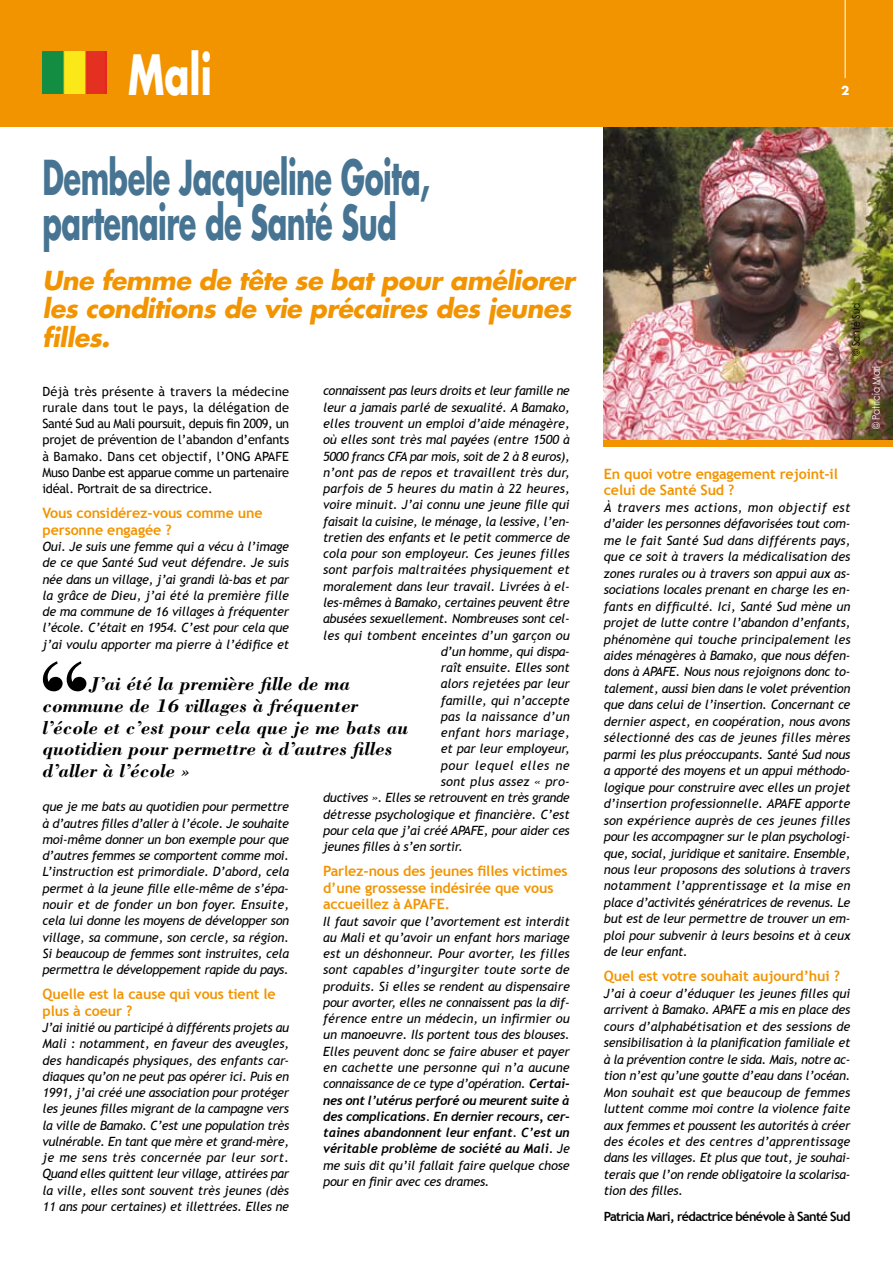
<style>
.page{position:relative;width:893px;height:1263px;background:#fff}
.page>*{position:absolute;margin:0;border:0;box-sizing:border-box;transform-origin:0 0}
.t1{font:700 54px "Futura";color:#fff;scale:.68 1}
.t2{font:700 46.8px/45px "Futura";letter-spacing:-.02em;color:#467492;scale:.62 1}
.t3{font:italic 700 25.5px/28.5px "Futura";letter-spacing:-.02em;color:#f29400}
.t4{font:italic 700 19.2px/21.6px "Bodoni";color:#000}
.t5{font:700 14.25px/16.5px "Trebuchet MS";letter-spacing:-.01em;color:#f29400}
.t6{font:italic 12.75px/16.5px "Trebuchet MS";letter-spacing:-.01em;color:#000;text-align:justify}
.t7{font:12.75px/16.2px "Trebuchet MS";letter-spacing:-.02em;color:#000;text-align:justify}
.t8{font:italic 700 12.75px/16.2px "Trebuchet";letter-spacing:-.01em;color:#000;text-align:justify}
.t9{font:italic 12.75px "Trebuchet MS";letter-spacing:.01em;color:#000}
.t10{font:italic 12.75px "Trebuchet MS";letter-spacing:-.03em;color:#000}
.t11{font:700 12.75px "Trebuchet MS";letter-spacing:-.045em;color:#000}
.t12{font:italic 12.75px "Trebuchet MS";letter-spacing:.02em;color:#000}
.t13{font:italic 12.75px "Trebuchet MS";letter-spacing:.025em;color:#000}
.t14{font:italic 12.75px "Trebuchet MS";letter-spacing:.045em;color:#000}
.t15{font:700 12px "Futura";color:#fff}
.t16{font:10.5px "Century Gothic";color:#fff;scale:.85 1}
.t17{font:10.5px "Century Gothic";color:#000;scale:.85 1}
.s1{font-family:"Trebuchet";font-weight:700}
.s2{font-family:"Trebuchet MS";font-weight:400}
</style>
<div class="page">
<img style="left:604px;top:126px;width:289px;height:315px">
<div style="left:0;top:0;width:893px;height:126px;background:#f29400"></div>
<hr style="left:845px;top:0;width:1px;height:78px;background:#fff">
<svg style="left:43px;top:661px;width:43px;height:30px"></svg>
<div style="left:604px;top:441px;width:289px;height:6px;background:#f29400"></div>
<img style="left:43px;top:51px;width:64px;height:43px">
<h1 class="t1" style="left:128px;top:37px;width:125px">Mali</h1>
<h2 class="t2" style="left:43px;top:154px;width:627px">Dembele Jacqueline Goita, partenaire de Santé Sud</h2>
<h3 class="t3" style="left:43px;top:265px;width:534px">Une femme de tête se bat pour améliorer les conditions de vie précaires des jeunes filles.</h3>
<p class="t7" style="left:43px;top:383px;width:248px">Déjà très présente à travers la médecine rurale dans tout le pays, la délégation de Santé Sud au Mali poursuit, depuis fin 2009, un projet de prévention de l’abandon d’enfants à Bamako. Dans cet objectif, l’ONG APAFE Muso Danbe est apparue comme un partenaire idéal. Portrait de sa directrice.</p>
<p class="t5" style="left:43px;top:505px;width:222px">Vous considérez-vous comme une personne engagée ?</p>
<p class="t6" style="left:43px;top:538px;width:248px">Oui. Je suis une femme qui a vécu à l’image de ce que Santé Sud veut défendre. Je suis née dans un village, j’ai grandi là-bas et par la grâce de Dieu, j’ai été la première fille de ma commune de 16 villages à fréquenter l’école. C’était en 1954. C’est pour cela que j’ai voulu apporter ma pierre à l’édifice et</p>
<p class="t10" style="left:323px;top:383px;width:248px">connaissent pas leurs droits et leur famille ne</p>
<p class="t6" style="left:323px;top:399px;width:248px">leur a jamais parlé de sexualité. A Bamako,</p>
<p class="t6" style="left:323px;top:415px;width:248px">elles trouvent un emploi d’aide ménagère,</p>
<p class="t6" style="left:323px;top:432px;width:248px">où elles sont très mal payées (entre 1500 à</p>
<p class="t10" style="left:323px;top:448px;width:248px">5000 francs CFA par mois, soit de 2 à 8 euros),</p>
<p class="t6" style="left:323px;top:464px;width:248px">n’ont pas de repos et travaillent très dur,</p>
<p class="t6" style="left:323px;top:480px;width:248px">parfois de 5 heures du matin à 22 heures,</p>
<p class="t6" style="left:323px;top:497px;width:248px">voire minuit. J’ai connu une jeune fille qui</p>
<p class="t6" style="left:323px;top:513px;width:248px">faisait la cuisine, le ménage, la lessive, l’en-</p>
<p class="t6" style="left:323px;top:529px;width:248px">tretien des enfants et le petit commerce de</p>
<p class="t6" style="left:323px;top:545px;width:248px">cola pour son employeur. Ces jeunes filles</p>
<p class="t9" style="left:323px;top:562px;width:248px">sont parfois maltraitées physiquement et</p>
<p class="t6" style="left:323px;top:578px;width:248px">moralement dans leur travail. Livrées à el-</p>
<p class="t6" style="left:323px;top:594px;width:248px">les-mêmes à Bamako, certaines peuvent être</p>
<p class="t6" style="left:323px;top:611px;width:248px">abusées sexuellement. Nombreuses sont cel-</p>
<p class="t9" style="left:323px;top:627px;width:248px">les qui tombent enceintes d’un garçon ou</p>
<p class="t6" style="left:441px;top:643px;width:130px">d’un homme, qui dispa-</p>
<p class="t6" style="left:441px;top:659px;width:130px">raît ensuite. Elles sont</p>
<p class="t6" style="left:441px;top:676px;width:130px">alors rejetées par leur</p>
<p class="t6" style="left:441px;top:692px;width:130px">famille, qui n’accepte</p>
<p class="t12" style="left:441px;top:709px;width:130px">pas la naissance d’un</p>
<p class="t13" style="left:441px;top:725px;width:130px">enfant hors mariage,</p>
<p class="t6" style="left:441px;top:741px;width:130px">et par leur employeur,</p>
<p class="t14" style="left:441px;top:758px;width:130px">pour lequel elles ne</p>
<p class="t9" style="left:441px;top:774px;width:130px">sont plus assez « pro-</p>
<p class="t6" style="left:323px;top:789px;width:248px">ductives ». Elles se retrouvent en très grande</p>
<p class="t6" style="left:323px;top:806px;width:248px">détresse psychologique et financière. C’est</p>
<p class="t6" style="left:323px;top:822px;width:248px">pour cela que j’ai créé APAFE, pour aider ces</p>
<p class="t6" style="left:323px;top:838px;width:141px">jeunes filles à s’en sortir.</p>
<p class="t5" style="left:323px;top:863px;width:246px">Parlez-nous des jeunes filles victimes d’une grossesse indésirée que vous accueillez à APAFE.</p>
<p class="t6" style="left:323px;top:913px;width:248px">Il faut savoir que l’avortement est interdit au Mali et qu’avoir un enfant hors mariage est un déshonneur. Pour avorter, les filles sont capables d’ingurgiter toute sorte de produits. Si elles se rendent au dispensaire pour avorter, elles ne connaissent pas la dif&shy;férence entre un médecin, un infirmier ou un manoeuvre. Ils portent tous des blouses.<br>Elles peuvent donc se faire abuser et payer en cachette une personne qui n’a aucune connaissance de ce type d’opération. <span class="s1">Certai-</span></p>
<p class="t8" style="left:323px;top:1092px;width:248px">nes ont l’utérus perforé ou meurent suite à des complications. En dernier recours, cer&shy;taines abandonnent leur enfant. C’est un véritable problème de société au Mali. <span class="s2">Je</span></p>
<p class="t6" style="left:323px;top:1157px;width:248px">me suis dit qu’il fallait faire quelque chose pour en finir avec ces drames.</p>
<h3 class="t4" style="left:43px;top:673px;width:367px;text-indent:48px">J’ai été la première fille de ma commune de 16 villages à fréquenter l’école et c’est pour cela que je me bats au quotidien pour permettre à d’autres filles d’aller à l’école »</h3>
<p class="t6" style="left:43px;top:799px;width:248px">que je me bats au quotidien pour permettre à d’autres filles d’aller à l’école. Je souhaite moi-même donner un bon exemple pour que d’autres femmes se comportent comme moi.<br>L’instruction est primordiale. D’abord, cela permet à la jeune fille elle-même de s’épa&shy;nouir et de fonder un bon foyer. Ensuite, cela lui donne les moyens de développer son village, sa commune, son cercle, sa région.<br>Si beaucoup de femmes sont instruites, cela permettra le développement rapide du pays.</p>
<p class="t5" style="left:43px;top:986px;width:235px">Quelle est la cause qui vous tient le plus à coeur ?</p>
<p class="t6" style="left:43px;top:1019px;width:248px">J’ai initié ou participé à différents projets au Mali : notamment, en faveur des aveugles, des handicapés physiques, des enfants car&shy;diaques qu’on ne peut pas opérer ici. Puis en 1991, j’ai créé une association pour protéger les jeunes filles migrant de la campagne vers la ville de Bamako. C’est une population très vulnérable. En tant que mère et grand-mère, je me sens très concernée par leur sort.<br>Quand elles quittent leur village, attirées par la ville, elles sont souvent très jeunes (dès 11 ans pour certaines) et illettrées. Elles ne</p>
<p class="t15" style="left:841px;top:83px;width:10px">2</p>
<p class="t17" style="left:850px;top:356px;width:64px;rotate:-90deg">© Santé Sud</p>
<p class="t16" style="left:869px;top:429px;width:76px;rotate:-90deg">© Patricia Mari</p>
<p class="t5" style="left:604px;top:465px;width:236px">En quoi votre engagement rejoint-il celui de Santé Sud ?</p>
<p class="t6" style="left:604px;top:499px;width:248px">À travers mes actions, mon objectif est d’aider les personnes défavorisées tout com&shy;me le fait Santé Sud dans différents pays, que ce soit à travers la médicalisation des zones rurales ou à travers son appui aux as&shy;sociations locales prenant en charge les en&shy;fants en difficulté. Ici, Santé Sud mène un projet de lutte contre l’abandon d’enfants, phénomène qui touche principalement les aides ménagères à Bamako, que nous défen&shy;dons à APAFE. Nous nous rejoignons donc to&shy;talement, aussi bien dans le volet prévention que dans celui de l’insertion. Concernant ce dernier aspect, en coopération, nous avons sélectionné des cas de jeunes filles mères parmi les plus préoccupants. Santé Sud nous a apporté des moyens et un appui méthodo&shy;logique pour construire avec elles un projet d’insertion professionnelle. APAFE apporte son expérience auprès de ces jeunes filles pour les accompagner sur le plan psychologi&shy;que, social, juridique et sanitaire. Ensemble, nous leur proposons des solutions à travers notamment l’apprentissage et la mise en place d’activités génératrices de revenus. Le but est de leur permettre de trouver un em&shy;ploi pour subvenir à leurs besoins et à ceux de leur enfant.</p>
<p class="t5" style="left:604px;top:968px;width:238px">Quel est votre souhait aujourd’hui ?</p>
<p class="t6" style="left:604px;top:985px;width:248px">J’ai à coeur d’éduquer les jeunes filles qui arrivent à Bamako. APAFE a mis en place des cours d’alphabétisation et des sessions de sensibilisation à la planification familiale et à la prévention contre le sida. Mais, notre ac&shy;tion n’est qu’une goutte d’eau dans l’océan.<br>Mon souhait est que beaucoup de femmes luttent comme moi contre la violence faite aux femmes et poussent les autorités à créer des écoles et des centres d’apprentissage dans les villages. Et plus que tout, je souhai&shy;terais que l’on rende obligatoire la scolarisa&shy;tion des filles.</p>
<p class="t11" style="left:604px;top:1208px;width:248px">Patricia Mari, rédactrice bénévole à Santé Sud</p>
</div>
